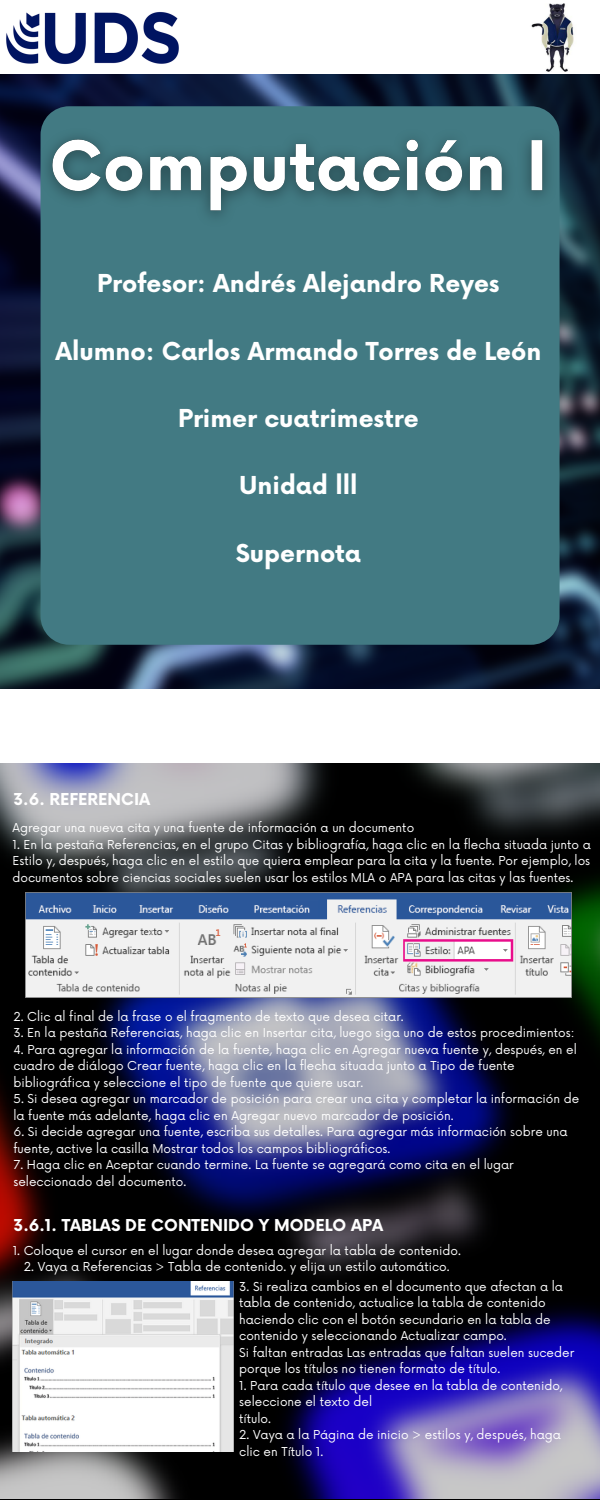
<style>
.page{position:relative;width:600px;height:1500px;background:#fff}
.page>*{position:absolute;margin:0;border:0;box-sizing:border-box;transform-origin:0 0}
.t1{font:700 24.1px "Now";color:#fff}
.t2{font:700 16px "Now";color:#fff}
.t3{font:12px/16.5px "Now";color:#fff}
</style>
<div class="page">
<img style="left:6px;top:12px;width:173px;height:52px">
<img style="left:531px;top:3px;width:43px;height:68px">
<img style="left:0;top:74px;width:600px;height:615px">
<div style="left:41px;top:106px;width:519px;height:539px;background:#427a83"></div>
<img style="left:0;top:763px;width:600px;height:735px">
<img style="left:25px;top:892px;width:546px;height:106px">
<img style="left:13px;top:1281px;width:221px;height:171px">
<img style="left:28px;top:112px;width:541px;height:123px">
<h1 class="t1" style="left:97px;top:271px;width:404px">Profesor: Andrés Alejandro Reyes</h1>
<h1 class="t1" style="left:55px;top:338px;width:487px">Alumno: Carlos Armando Torres de León</h1>
<h1 class="t1" style="left:178px;top:405px;width:242px">Primer cuatrimestre</h1>
<h1 class="t1" style="left:239px;top:473px;width:120px">Unidad lll</h1>
<h1 class="t1" style="left:236px;top:540px;width:127px">Supernota</h1>
<h2 class="t2" style="left:13px;top:791px;width:138px">3.6. REFERENCIA</h2>
<p class="t3" style="left:12px;top:821px;width:403px">Agregar una nueva cita y una fuente de información a un documento</p>
<p class="t3" style="left:12px;top:837px;width:580px;text-align:justify">1. En la pestaña Referencias, en el grupo Citas y bibliografía, haga clic en la flecha situada junto a Estilo y, después, haga clic en el estilo que quiera emplear para la cita y la fuente. Por ejemplo, los documentos sobre ciencias sociales suelen usar los estilos MLA o APA para las citas y las fuentes.</p>
<p class="t3" style="left:13px;top:1009px;width:392px">2. Clic al final de la frase o el fragmento de texto que desea citar.</p>
<p class="t3" style="left:13px;top:1025px;width:563px">3. En la pestaña Referencias, haga clic en Insertar cita, luego siga uno de estos procedimientos:</p>
<p class="t3" style="left:13px;top:1042px;width:565px">4. Para agregar la información de la fuente, haga clic en Agregar nueva fuente y, después, en el cuadro de diálogo Crear fuente, haga clic en la flecha situada junto a Tipo de fuente bibliográfica y seleccione el tipo de fuente que quiere usar.</p>
<p class="t3" style="left:13px;top:1091px;width:567px">5. Si desea agregar un marcador de posición para crear una cita y completar la información de la fuente más adelante, haga clic en Agregar nuevo marcador de posición.</p>
<p class="t3" style="left:13px;top:1124px;width:556px">6. Si decide agregar una fuente, escriba sus detalles. Para agregar más información sobre una fuente, active la casilla Mostrar todos los campos bibliográficos.</p>
<p class="t3" style="left:13px;top:1157px;width:502px">7. Haga clic en Aceptar cuando termine. La fuente se agregará como cita en el lugar seleccionado del documento.</p>
<h2 class="t2" style="left:14px;top:1216px;width:371px">3.6.1. TABLAS DE CONTENIDO Y MODELO APA</h2>
<p class="t3" style="left:13px;top:1243px;width:450px">1. Coloque el cursor en el lugar donde desea agregar la tabla de contenido.</p>
<p class="t3" style="left:24px;top:1259px;width:427px">2. Vaya a Referencias &gt; Tabla de contenido. y elija un estilo automático.</p>
<p class="t3" style="left:239px;top:1279px;width:337px">3. Si realiza cambios en el documento que afectan a la tabla de contenido, actualice la tabla de contenido haciendo clic con el botón secundario en la tabla de contenido y seleccionando Actualizar campo.<br>Si faltan entradas Las entradas que faltan suelen suceder porque los títulos no tienen formato de título.</p>
<p class="t3" style="left:239px;top:1378px;width:325px">1. Para cada título que desee en la tabla de contenido, seleccione el texto del<br>título.</p>
<p class="t3" style="left:239px;top:1427px;width:323px">2. Vaya a la Página de inicio &gt; estilos y, después, haga clic en Título 1.</p>
</div>
